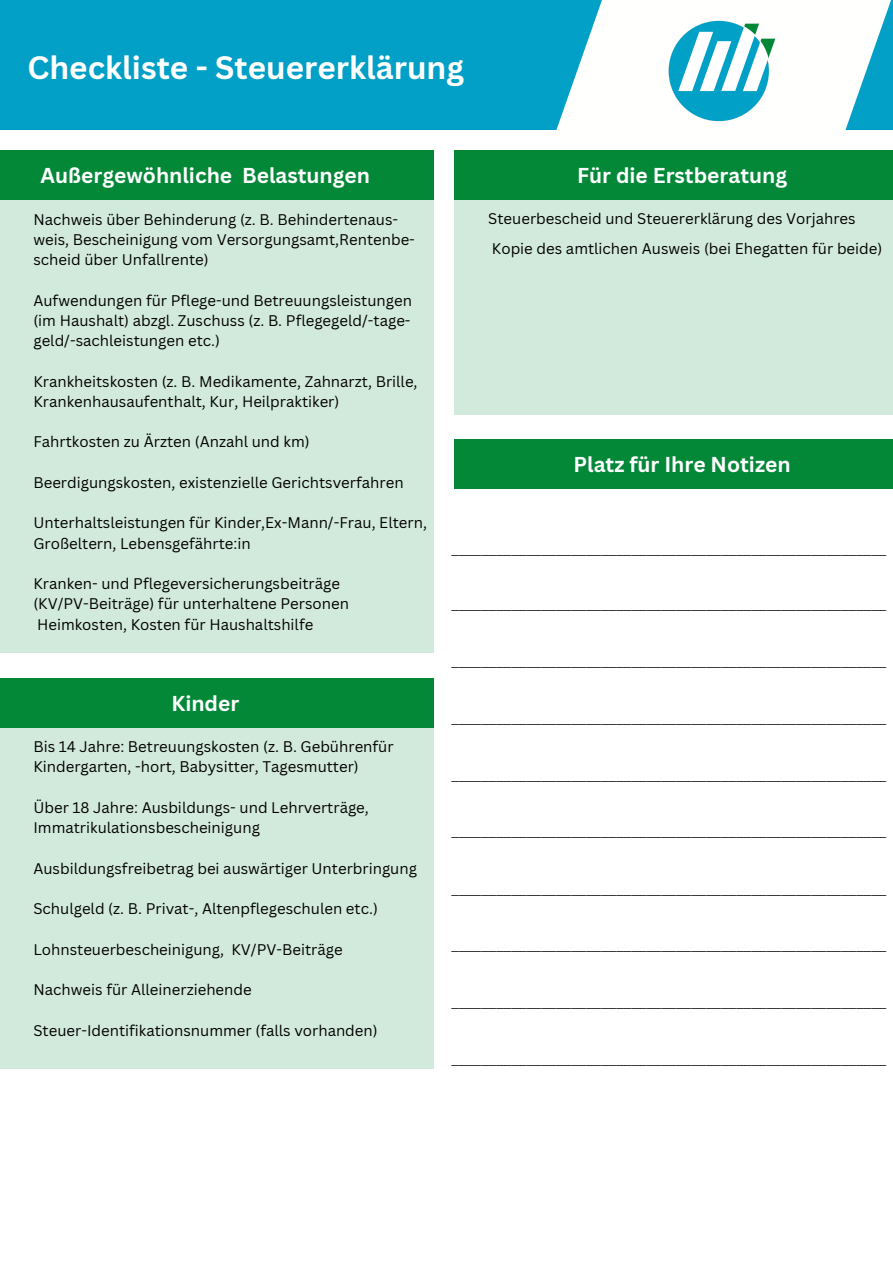
<style>
.page{position:relative;width:893px;height:1264px;background:#fff}
.page>*{position:absolute;margin:0;border:0;box-sizing:border-box;transform-origin:0 0}
.t1{font:700 31.5px "Canva Sans";color:#fffffe}
.t2{font:700 21px "Canva Sans";color:#fff}
.t3{font:15px/20.2px "Canva Sans";color:#000}
.t4{font:15px "Minion Pro";color:#000}
</style>
<div class="page">
<div style="left:0;top:150px;width:434px;height:50px;background:#038838"></div>
<div style="left:0;top:200px;width:434px;height:453px;background:#d2eadb"></div>
<div style="left:0;top:0;width:892px;height:129px;background:#02a0c6"></div>
<svg style="left:464px;top:0;width:428px;height:130px;fill:#fffffe"></svg>
<div style="left:454px;top:150px;width:438px;height:50px;background:#038838"></div>
<div style="left:454px;top:200px;width:438px;height:214px;background:#d2eadb"></div>
<div style="left:0;top:678px;width:434px;height:49px;background:#038838"></div>
<div style="left:0;top:727px;width:434px;height:342px;background:#d2eadb"></div>
<img style="left:667px;top:16px;width:109px;height:109px">
<div style="left:454px;top:439px;width:438px;height:50px;background:#038838"></div>
<h1 class="t1" style="left:27px;top:45px;width:438px">Checkliste - Steuererklärung</h1>
<h2 class="t2" style="left:40px;top:161px;width:331px">Außergewöhnliche Belastungen</h2>
<h2 class="t2" style="left:577px;top:161px;width:211px">Für die Erstberatung</h2>
<p class="t3" style="left:33px;top:209px;width:383px">Nachweis über Behinderung (z. B. Behindertenaus&shy;weis, Bescheinigung vom Versorgungsamt,Rentenbe&shy;scheid über Unfallrente)</p>
<p class="t3" style="left:33px;top:290px;width:380px;text-align:justify">Aufwendungen für Pflege-und Betreuungsleistungen (im Haushalt) abzgl. Zuschuss (z. B. Pflegegeld/-tage&shy;geld/-sachleistungen etc.)</p>
<p class="t3" style="left:33px;top:370px;width:385px">Krankheitskosten (z. B. Medikamente, Zahnarzt, Brille,<br>Krankenhausaufenthalt, Kur, Heilpraktiker)</p>
<p class="t3" style="left:33px;top:431px;width:278px">Fahrtkosten zu Ärzten (Anzahl und km)</p>
<p class="t3" style="left:33px;top:472px;width:371px">Beerdigungskosten, existenzielle Gerichtsverfahren</p>
<p class="t3" style="left:33px;top:512px;width:395px">Unterhaltsleistungen für Kinder,Ex-Mann/-Frau, Eltern,<br>Großeltern, Lebensgefährte:in</p>
<p class="t3" style="left:33px;top:573px;width:317px">Kranken- und Pflegeversicherungsbeiträge (KV/PV-Beiträge) für unterhaltene Personen<br>Heimkosten, Kosten für Haushaltshilfe</p>
<h2 class="t2" style="left:171px;top:688px;width:69px">Kinder</h2>
<p class="t3" style="left:33px;top:736px;width:362px">Bis 14 Jahre: Betreuungskosten (z. B. Gebührenfür<br>Kindergarten, -hort, Babysitter, Tagesmutter)</p>
<p class="t3" style="left:33px;top:797px;width:337px">Über 18 Jahre: Ausbildungs- und Lehrverträge,<br>Immatrikulationsbescheinigung</p>
<p class="t3" style="left:33px;top:857px;width:385px">Ausbildungsfreibetrag bei auswärtiger Unterbringung</p>
<p class="t3" style="left:33px;top:898px;width:346px">Schulgeld (z. B. Privat-, Altenpflegeschulen etc.)</p>
<p class="t3" style="left:33px;top:938px;width:310px">Lohnsteuerbescheinigung, KV/PV-Beiträge</p>
<p class="t3" style="left:33px;top:979px;width:220px">Nachweis für Alleinerziehende</p>
<p class="t3" style="left:33px;top:1019px;width:346px">Steuer-Identifikationsnummer (falls vorhanden)</p>
<p class="t3" style="left:488px;top:204px;width:395px;line-height:29.2px">Steuerbescheid und Steuererklärung des Vorjahres<br>Kopie des amtlichen Ausweis (bei Ehegatten für beide)</p>
<h2 class="t2" style="left:573px;top:449px;width:218px">Platz für Ihre Notizen</h2>
<p class="t4" style="left:451px;top:538px;width:436px">__________________________________________________________</p>
<p class="t4" style="left:451px;top:594px;width:436px">__________________________________________________________</p>
<p class="t4" style="left:451px;top:651px;width:436px">__________________________________________________________</p>
<p class="t4" style="left:451px;top:708px;width:436px">__________________________________________________________</p>
<p class="t4" style="left:451px;top:765px;width:436px">__________________________________________________________</p>
<p class="t4" style="left:451px;top:820px;width:436px">__________________________________________________________</p>
<p class="t4" style="left:451px;top:879px;width:436px">__________________________________________________________</p>
<p class="t4" style="left:451px;top:934px;width:436px">__________________________________________________________</p>
<p class="t4" style="left:451px;top:991px;width:436px">__________________________________________________________</p>
<p class="t4" style="left:451px;top:1048px;width:436px">__________________________________________________________</p>
</div>
